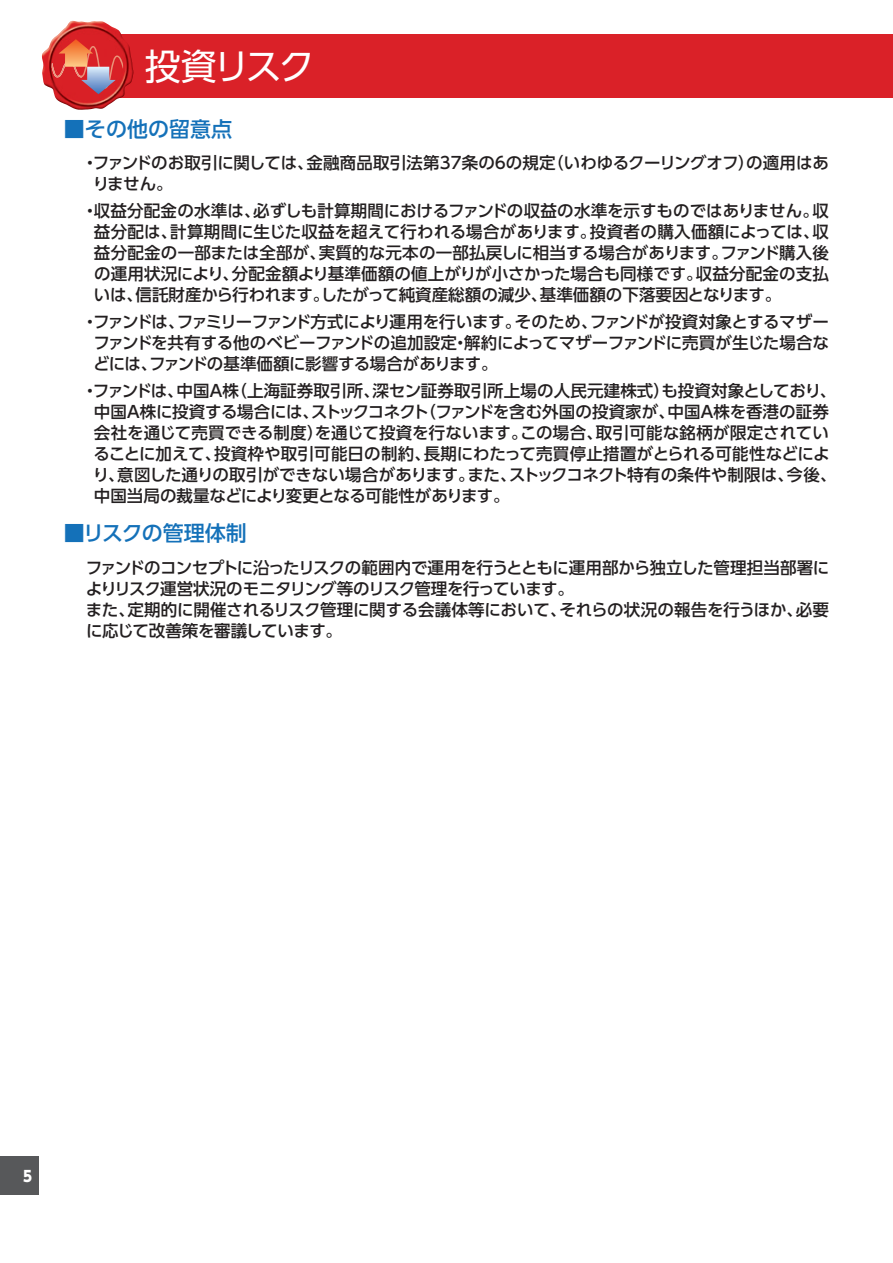
<style>
.page{position:relative;width:893px;height:1263px;background:#fff}
.page>*{position:absolute;margin:0;border:0;box-sizing:border-box;transform-origin:0 0}
.t1{font:36px "UD Shin Go Pro";letter-spacing:-.085em;color:#fff}
.t2{font:500 21px "UD Shin Go Pro";color:#1471b9}
.t3{font:500 16.5px/21px "UD Shin Go Pro";letter-spacing:-.01em;color:#231f20}
.t4{font:800 15px "UD Shin Go Pro";color:#fff;scale:.9 1}
</style>
<div class="page">
<div style="left:0;top:1157px;width:38px;height:38px;background:#57585a"></div>
<div style="left:83px;top:34px;width:810px;height:64px;background:#da2128"></div>
<img style="left:42px;top:21px;width:29px;height:79px">
<img style="left:52px;top:46px;width:71px;height:43px">
<svg style="left:59px;top:39px;width:57px;height:55px"></svg>
<h1 class="t1" style="left:145px;top:37px;width:171px">投資リスク</h1>
<p class="t2" style="left:64px;top:112px;width:170px">■その他の留意点</p>
<p class="t3" style="left:93px;top:152px;width:738px;text-indent:-11px">・ファンドのお取引に関しては、金融商品取引法第37条の６の規定（いわゆるクーリングオフ）の適用はありません。</p>
<p class="t3" style="left:94px;top:200px;width:737px;text-align:justify;text-indent:-12px">・収益分配金の水準は、必ずしも計算期間におけるファンドの収益の水準を示すものではありません。収益分配は、計算期間に生じた収益を超えて行われる場合があります。投資者の購入価額によっては、収益分配金の一部または全部が、実質的な元本の一部払戻しに相当する場合があります。ファンド購入後の運用状況により、分配金額より基準価額の値上がりが小さかった場合も同様です。収益分配金の支払いは、信託財産から行われます。したがって純資産総額の減少、基準価額の下落要因となります。</p>
<p class="t3" style="left:93px;top:311px;width:737px;text-align:justify;text-indent:-11px">・ファンドは、ファミリーファンド方式により運用を行います。そのため、ファンドが投資対象とするマザーファンドを共有する他のベビーファンドの追加設定・解約によってマザーファンドに売買が生じた場合などには、ファンドの基準価額に影響する場合があります。</p>
<p class="t3" style="left:93px;top:380px;width:745px;text-indent:-11px">・ファンドは、中国Ａ株（上海証券取引所、深セン証券取引所上場の人民元建株式）も投資対象としており、中国Ａ株に投資する場合には、ストックコネクト（ファンドを含む外国の投資家が、中国Ａ株を香港の証券会社を通じて売買できる制度）を通じて投資を行ないます。この場合、取引可能な銘柄が限定されていることに加えて、投資枠や取引可能日の制約、長期にわたって売買停止措置がとられる可能性などにより、意図した通りの取引ができない場合があります。また、ストックコネクト特有の条件や制限は、今後、中国当局の裁量などにより変更となる可能性があります。</p>
<p class="t2" style="left:64px;top:516px;width:184px">■リスクの管理体制</p>
<p class="t3" style="left:86px;top:556px;width:745px">ファンドのコンセプトに沿ったリスクの範囲内で運用を行うとともに運用部から独立した管理担当部署によりリスク運営状況のモニタリング等のリスク管理を行っています。<br>また、定期的に開催されるリスク管理に関する会議体等において、それらの状況の報告を行うほか、必要に応じて改善策を審議しています。</p>
<p class="t4" style="left:23px;top:1163px;width:11px">5</p>
</div>
